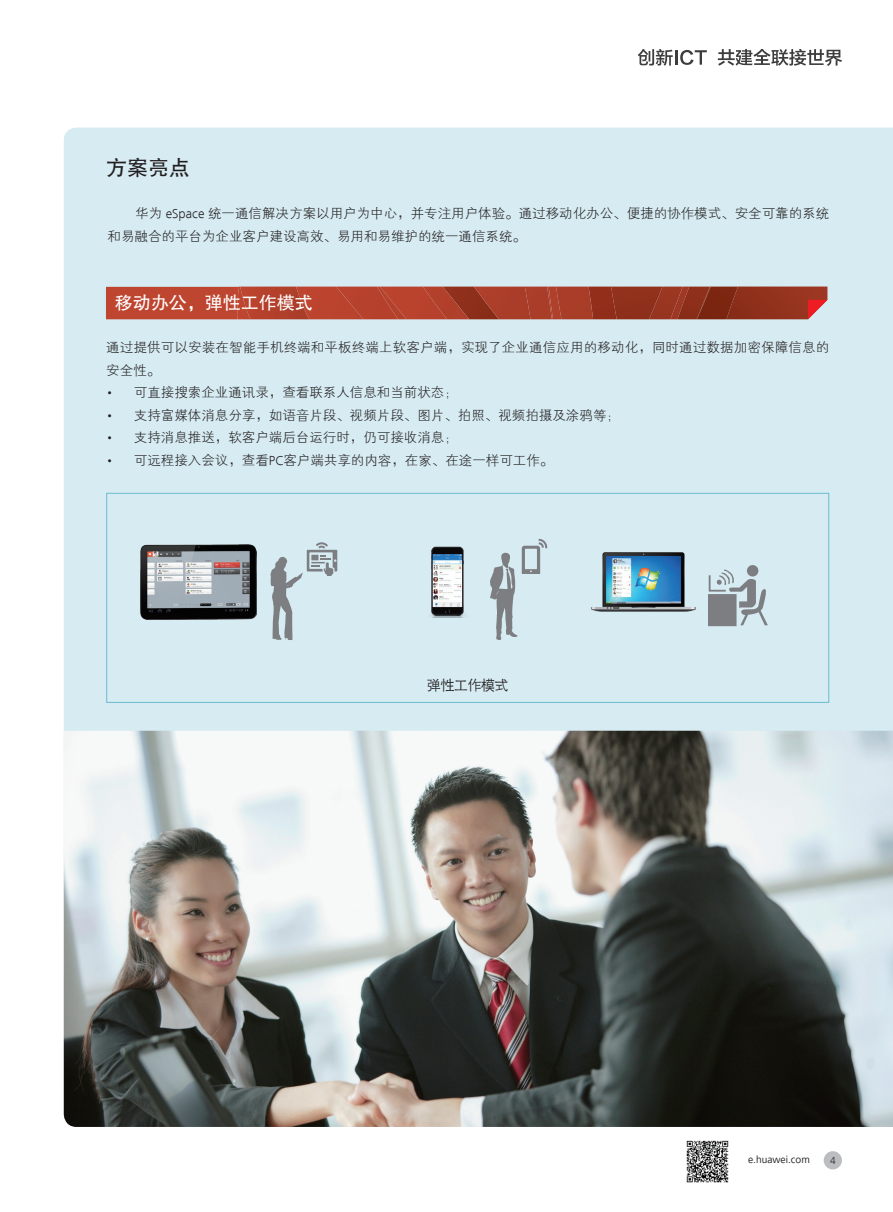
<style>
.page{position:relative;width:893px;height:1212px;background:#fff}
.page>*{position:absolute;margin:0;border:0;box-sizing:border-box;transform-origin:0 0}
.t1{font:21px "FZHTJW GB1 0";color:#231f20}
.t2{font:18px "FZHTJW GB1 0";color:#fff}
.t3{font:13.5px/22.5px "FZXH1 JW GB1 0";color:#231f20}
.t4{font:13.5px "FZZDXJW GB1 0";color:#231f20}
.t5{font:10.5px "Frutiger Next LT";color:#231f20}
.t6{font:300 10.5px "Frutiger Next LT";color:#231f20}
.s1{font-family:"Frutiger Next LT";font-weight:300}
</style>
<div class="page">
<svg style="left:638px;top:49px;width:69px;height:17px"></svg>
<svg style="left:718px;top:49px;width:124px;height:17px"></svg>
<div style="left:64px;top:128px;width:829px;height:603px;background:#d6ebf2"></div>
<div style="left:824px;top:1151px;width:18px;height:18px;background:#bcbdc0;border-radius:50%"></div>
<img style="left:687px;top:1141px;width:41px;height:41px">
<img style="left:64px;top:731px;width:829px;height:396px">
<svg style="left:270px;top:542px;width:67px;height:98px;background:#bfcfd5"></svg>
<svg style="left:490px;top:539px;width:57px;height:101px;background:#beced4"></svg>
<svg style="left:708px;top:565px;width:60px;height:61px;background:#aab5bb"></svg>
<svg style="left:106px;top:287px;width:721px;height:32px;background:#a93d28"></svg>
<img style="left:426px;top:547px;width:44px;height:70px">
<img style="left:140px;top:545px;width:116px;height:74px">
<img style="left:586px;top:553px;width:116px;height:58px">
<h1 class="t1" style="left:106px;top:156px;width:85px">方案亮点</h1>
<p class="t3" style="left:108px;top:203px;width:723px;text-indent:28px">华为 <span class="s1">eSpace</span> 统一通信解决方案以用户为中心，并专注用户体验。通过移动化办公、便捷的协作模式、安全可靠的系统和易融合的平台为企业客户建设高效、易用和易维护的统一通信系统。</p>
<h2 class="t2" style="left:115px;top:293px;width:199px">移动办公，弹性工作模式</h2>
<p class="t3" style="left:106px;top:337px;width:724px">通过提供可以安装在智能手机终端和平板终端上软客户端，实现了企业通信应用的移动化，同时通过数据加密保障信息的安全性。</p>
<p class="t3" style="left:106px;top:382px;width:353px"><span class="s1">•</span> 可直接搜索企业通讯录，查看联系人信息和当前状态；</p>
<p class="t3" style="left:106px;top:404px;width:515px"><span class="s1">•</span> 支持富媒体消息分享，如语音片段、视频片段、图片、拍照、视频拍摄及涂鸦等；</p>
<p class="t3" style="left:106px;top:427px;width:353px"><span class="s1">•</span> 支持消息推送，软客户端后台运行时，仍可接收消息；</p>
<p class="t3" style="left:106px;top:449px;width:449px"><span class="s1">•</span> 可远程接入会议，查看<span class="s1">PC</span>客户端共享的内容，在家、在途一样可工作。</p>
<p class="t4" style="left:427px;top:678px;width:82px">弹性工作模式</p>
<p class="t5" style="left:748px;top:1154px;width:63px">e.huawei.com</p>
<p class="t6" style="left:830px;top:1154px;width:7px">4</p>
</div>
